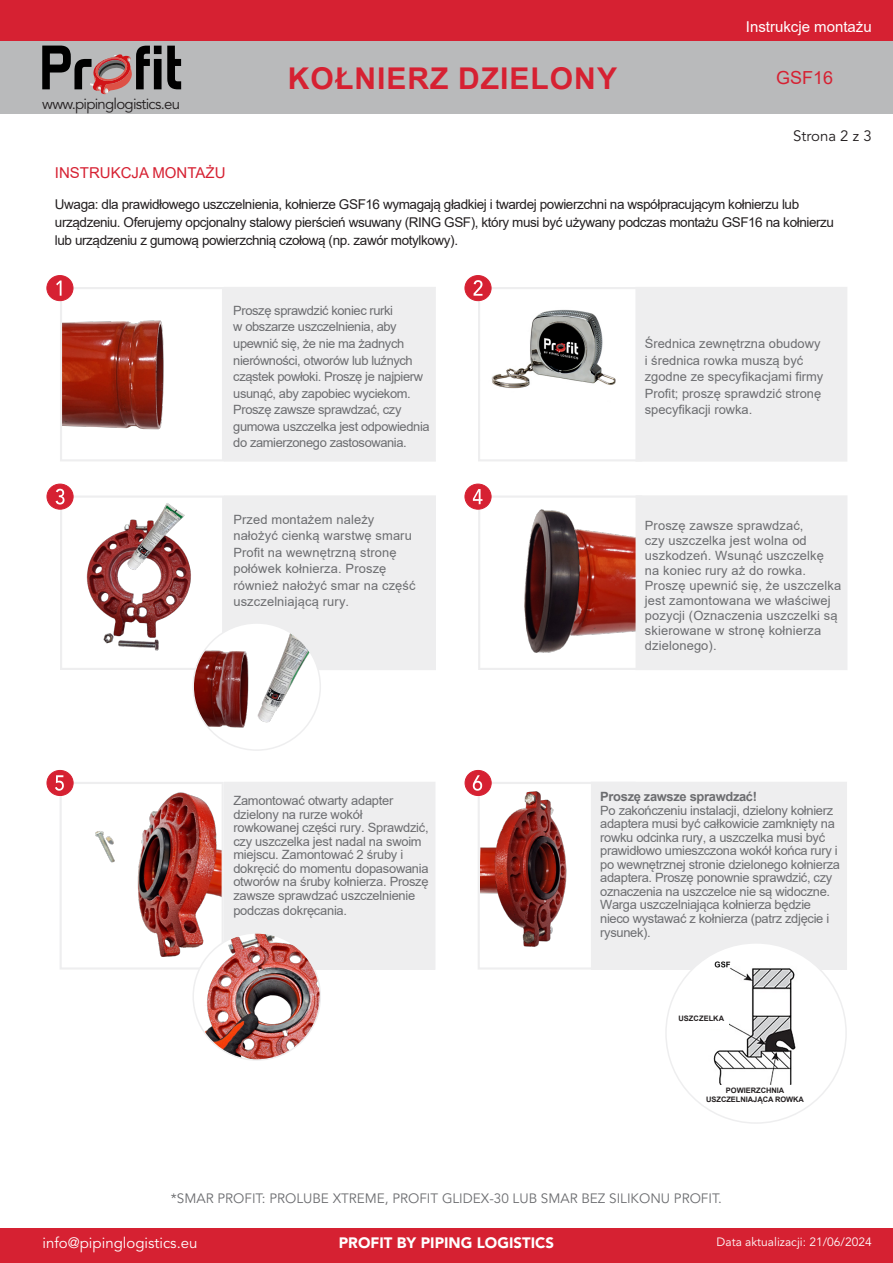
<style>
.page{position:relative;width:893px;height:1263px;background:#fff}
.page>*{position:absolute;margin:0;border:0;box-sizing:border-box;transform-origin:0 0}
.t1{font:700 30px "Arial";letter-spacing:.035em;color:#d62132}
.t2{font:18px "Arial";color:#d62132}
.Website{font:15px "Avenir LT Std";letter-spacing:-.05em;color:#231f20}
.Email{font:15px "Avenir LT Std";color:#fff}
.Company{font:900 15px "Avenir LT Std";color:#fff}
.Technical_Datasheet{font:15px "Arial";color:#fff}
.Subtitle_capital_letters{font:15px "Arial";color:#d62132}
.Subtitle_capital_letters-2{font:13.5px/18px "Arial";letter-spacing:-.03em;color:#231f20}
.Certifications{font:13.5px "Avenir LT Std";color:#6c6d70}
.Text_installation_instructions{font:12.75px/13.5px "Arial";letter-spacing:-.02em;color:#6c6d70}
.Text_installation_instructions-2{font:12.75px/15px "Arial";letter-spacing:.01em;color:#6c6d70}
.Text_installation_instructions-3{font:12.75px/16.5px "Arial";color:#6c6d70}
.Revision_date{font:12px "Avenir LT Std";color:#fff}
.Certifications-2{font:700 7.5px/9px "Arial";letter-spacing:-.005em;color:#231f20;text-align:center}
.s1{font-weight:700}
</style>
<div class="page">
<img style="left:63px;top:290px;width:101px;height:140px">
<div style="left:60px;top:287px;width:164px;height:174px;border:2px solid #eeeeef"></div>
<img style="left:86px;top:503px;width:105px;height:148px">
<div style="left:60px;top:495px;width:164px;height:175px;border:2px solid #eeeeef"></div>
<img style="left:95px;top:792px;width:126px;height:168px">
<div style="left:60px;top:782px;width:164px;height:187px;border:2px solid #eeeeef"></div>
<img style="left:482px;top:290px;width:134px;height:99px">
<div style="left:478px;top:287px;width:164px;height:174px;border:2px solid #eeeeef"></div>
<img style="left:491px;top:498px;width:145px;height:155px">
<div style="left:478px;top:495px;width:164px;height:175px;border:2px solid #eeeeef"></div>
<div style="left:0;top:0;width:893px;height:42px;background:#d62132"></div>
<div style="left:0;top:42px;width:893px;height:72px;background:#b9babb"></div>
<div style="left:0;top:1229px;width:893px;height:34px;background:#d62132"></div>
<div style="left:224px;top:287px;width:211px;height:174px;background:#eeeeef"></div>
<div style="left:224px;top:287px;width:212px;height:174px;border:1px solid #eeeeef"></div>
<div style="left:225px;top:496px;width:210px;height:174px;background:#eeeeef"></div>
<div style="left:224px;top:495px;width:212px;height:175px;border:1px solid #eeeeef"></div>
<div style="left:225px;top:782px;width:210px;height:187px;background:#eeeeef"></div>
<div style="left:224px;top:782px;width:211px;height:187px;border:1px solid #eeeeef"></div>
<div style="left:636px;top:287px;width:211px;height:174px;background:#eeeeef"></div>
<div style="left:636px;top:496px;width:211px;height:174px;background:#eeeeef"></div>
<div style="left:636px;top:495px;width:211px;height:175px;border:1px solid #eeeeef"></div>
<div style="left:465px;top:275px;width:26px;height:26px;background:#d62132;border:1px solid #d62132;border-radius:50%"></div>
<svg style="left:474px;top:280px;width:8px;height:16px"></svg>
<div style="left:46px;top:275px;width:27px;height:26px;background:#d62132;border:1px solid #d62132;border-radius:50%"></div>
<svg style="left:56px;top:280px;width:6px;height:16px"></svg>
<div style="left:47px;top:484px;width:26px;height:25px;background:#d62132;border:1px solid #d62132;border-radius:50%"></div>
<svg style="left:56px;top:489px;width:9px;height:15px"></svg>
<div style="left:465px;top:484px;width:26px;height:25px;background:#d62132;border:1px solid #d62132;border-radius:50%"></div>
<svg style="left:473px;top:489px;width:9px;height:15px"></svg>
<div style="left:47px;top:770px;width:26px;height:26px;background:#d62132;border:1px solid #d62132;border-radius:50%"></div>
<svg style="left:55px;top:775px;width:9px;height:16px"></svg>
<img style="left:193px;top:623px;width:127px;height:127px;border-radius:64px">
<svg style="left:42px;top:46px;width:139px;height:48px"></svg>
<img style="left:481px;top:791px;width:86px;height:156px">
<div style="left:478px;top:782px;width:158px;height:187px;border:2px solid #eeeeef"></div>
<div style="left:591px;top:782px;width:255px;height:187px;background:#eeeeef"></div>
<div style="left:591px;top:782px;width:256px;height:187px;border:1px solid #eeeeef"></div>
<div style="left:465px;top:770px;width:27px;height:26px;background:#d62132;border:1px solid #d62132;border-radius:50%"></div>
<svg style="left:473px;top:775px;width:9px;height:16px"></svg>
<div style="left:666px;top:943px;width:180px;height:180px;background:#fff;border-radius:50%"></div>
<img style="left:677px;top:952px;width:159px;height:159px">
<div style="left:705px;top:1085px;width:100px;height:20px;background:#fff"></div>
<div style="left:674px;top:1008px;width:54px;height:21px;background:#fff"></div>
<div style="left:193px;top:933px;width:127px;height:127px;background:#fff;border-radius:50%"></div>
<img style="left:205px;top:933px;width:115px;height:125px">
<p class="Technical_Datasheet" style="left:746px;top:17px;width:127px">Instrukcje montażu</p>
<p class="Website" style="left:42px;top:95px;width:139px">www.pipinglogistics.eu</p>
<p class="t1" style="left:288px;top:57px;width:331px">KOŁNIERZ DZIELONY</p>
<p class="t2" style="left:776px;top:66px;width:59px">GSF16</p>
<p class="Website" style="left:793px;top:127px;width:80px">Strona 2 z 3</p>
<p class="Subtitle_capital_letters" style="left:55px;top:162px;width:172px">INSTRUKCJA MONTAŻU</p>
<p class="Subtitle_capital_letters-2" style="left:55px;top:195px;width:781px">Uwaga: dla prawidłowego uszczelnienia, kołnierze GSF16 wymagają gładkiej i twardej powierzchni na współpracującym kołnierzu lub urządzeniu. Oferujemy opcjonalny stalowy pierścień wsuwany (RING GSF), który musi być używany podczas montażu GSF16 na kołnierzu lub urządzeniu z gumową powierzchnią czołową (np. zawór motylkowy).</p>
<p class="Text_installation_instructions" style="left:233px;top:302px;width:198px;line-height:16.5px">Proszę sprawdzić koniec rurki<br>w obszarze uszczelnienia, aby upewnić się, że nie ma żadnych nierówności, otworów lub luźnych cząstek powłoki. Proszę je najpierw usunąć, aby zapobiec wyciekom.<br>Proszę zawsze sprawdzać, czy gumowa uszczelka jest odpowiednia do zamierzonego zastosowania.</p>
<p class="Text_installation_instructions-2" style="left:233px;top:511px;width:184px;line-height:16.5px">Przed montażem należy nałożyć cienką warstwę smaru<br>Profit na wewnętrzną stronę połówek kołnierza. Proszę również nałożyć smar na część uszczelniającą rury.</p>
<p class="Text_installation_instructions" style="left:233px;top:794px;width:197px">Zamontować otwarty adapter dzielony na rurze wokół rowkowanej części rury. Sprawdzić, czy uszczelka jest nadal na swoim miejscu. Zamontować 2 śruby i dokręcić do momentu dopasowania otworów na śruby kołnierza. Proszę zawsze sprawdzać uszczelnienie</p>
<p class="Text_installation_instructions" style="left:233px;top:903px;width:115px">podczas dokręcania.</p>
<p class="Text_installation_instructions-3" style="left:645px;top:335px;width:180px">Średnica zewnętrzna obudowy i średnica rowka muszą być zgodne ze specyfikacjami firmy<br>Profit; proszę sprawdzić stronę specyfikacji rowka.</p>
<p class="Text_installation_instructions-2" style="left:645px;top:517px;width:198px">Proszę zawsze sprawdzać,<br>czy uszczelka jest wolna od uszkodzeń. Wsunąć uszczelkę na koniec rury aż do rowka.<br>Proszę upewnić się, że uszczelka jest zamontowana we właściwej pozycji (Oznaczenia uszczelki są skierowane w stronę kołnierza dzielonego).</p>
<p class="Text_installation_instructions" style="left:600px;top:790px;width:241px"><span class="s1">Proszę zawsze sprawdzać!<br></span>Po zakończeniu instalacji, dzielony kołnierz adaptera musi być całkowicie zamknięty na rowku odcinka rury, a uszczelka musi być prawidłowo umieszczona wokół końca rury i po wewnętrznej stronie dzielonego kołnierza adaptera. Proszę ponownie sprawdzić, czy oznaczenia na uszczelce nie są widoczne.<br>Warga uszczelniająca kołnierza będzie nieco wystawać z kołnierza (patrz zdjęcie i rysunek).</p>
<p class="Certifications-2" style="left:678px;top:1014px;width:47px">USZCZELKA</p>
<p class="Certifications-2" style="left:706px;top:1086px;width:99px">POWIERZCHNIA<br>USZCZELNIAJĄCA ROWKA</p>
<p class="Certifications" style="left:171px;top:1191px;width:552px">*SMAR PROFIT: PROLUBE XTREME, PROFIT GLIDEX-30 LUB SMAR BEZ SILIKONU PROFIT.</p>
<p class="Email" style="left:43px;top:1234px;width:157px">info@pipinglogistics.eu</p>
<p class="Company" style="left:339px;top:1234px;width:217px">PROFIT BY PIPING LOGISTICS</p>
<p class="Revision_date" style="left:717px;top:1235px;width:157px">Data aktualizacji: 21/06/2024</p>
</div>
